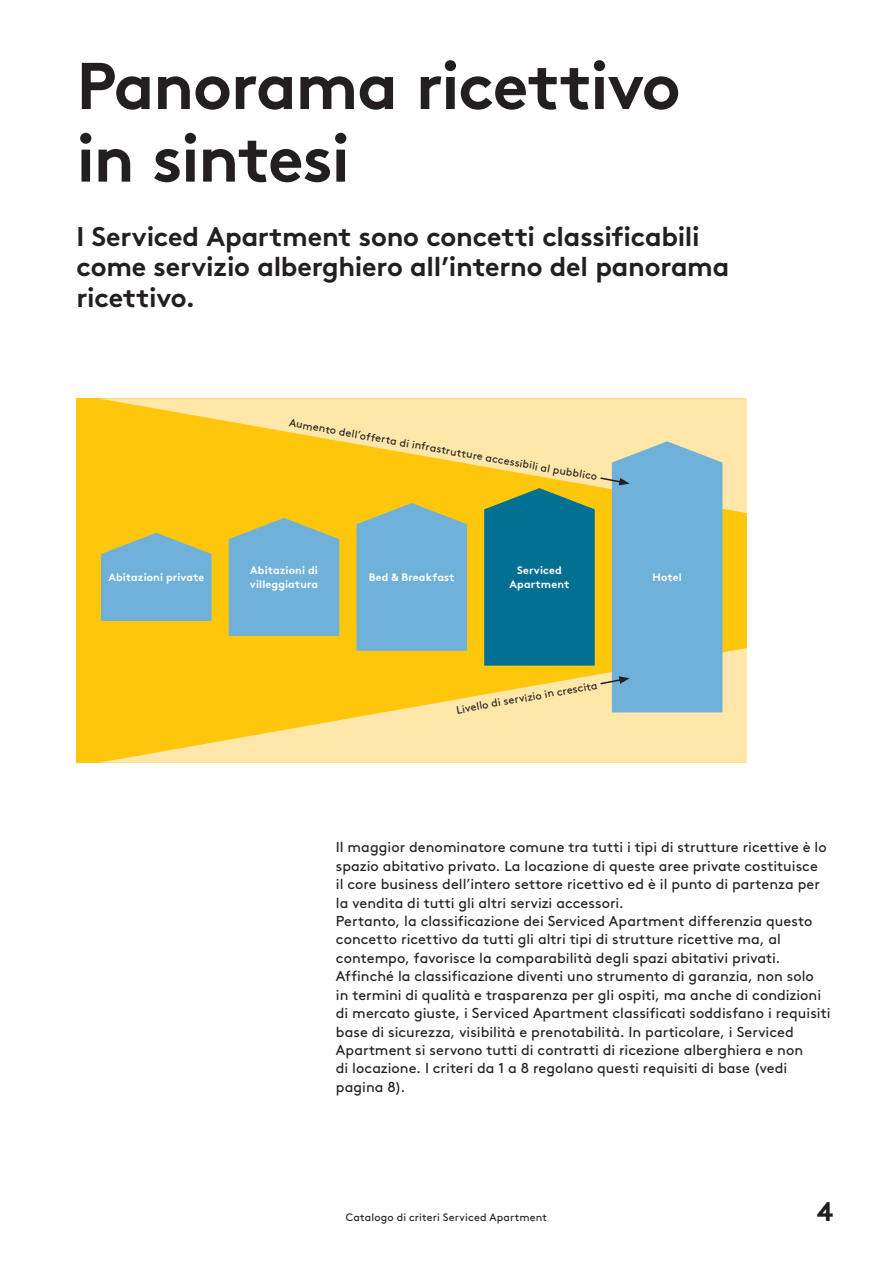
<style>
.page{position:relative;width:893px;height:1263px;background:#fff}
.page>*{position:absolute;margin:0;border:0;box-sizing:border-box;transform-origin:0 0}
.t1{font:700 66px/72.6px "Brown Std";letter-spacing:-.02em;color:#231f20}
.t2{font:700 27px/30.6px "Brown Std";letter-spacing:-.01em;color:#231f20}
.t3{font:14.4px/18.5px "Brown Std";letter-spacing:.005em;color:#231f20}
.t4{font:10.8px "Brown Std";letter-spacing:.015em;color:#231f20}
.t5{font:700 10.8px/13.8px "Brown Std";letter-spacing:.01em;color:#fff;text-align:center}
</style>
<div class="page">
<div style="left:77px;top:398px;width:670px;height:365px;background:#fec70c"></div>
<div style="left:356px;top:513px;width:111px;height:135px;background:#70b1d9"></div>
<svg style="left:229px;top:518px;width:110px;height:118px;background:#7cb2c6"></svg>
<svg style="left:101px;top:533px;width:111px;height:88px;background:#81b3c0"></svg>
<svg style="left:98px;top:398px;width:649px;height:115px"></svg>
<svg style="left:98px;top:648px;width:649px;height:115px"></svg>
<svg style="left:484px;top:441px;width:238px;height:271px;background:#76a8a4"></svg>
<h1 class="t1" style="left:77px;top:49px;width:605px">Panorama ricettivo in sintesi</h1>
<h2 class="t2" style="left:77px;top:221px;width:654px">I Serviced Apartment sono concetti classificabili come servizio alberghiero all’interno del panorama ricettivo.</h2>
<p class="t4" style="left:290px;top:416px;width:314px;rotate:10deg">Aumento dell’offerta di infrastrutture accessibili al pubblico</p>
<p class="t5" style="left:509px;top:563px;width:61px">Serviced<br>Apartment</p>
<p class="t5" style="left:250px;top:563px;width:70px;text-align:left">Abitazioni di villeggiatura</p>
<p class="t5" style="left:108px;top:570px;width:98px">Abitazioni private</p>
<p class="t5" style="left:652px;top:570px;width:31px">Hotel</p>
<p class="t5" style="left:369px;top:570px;width:87px">Bed &amp; Breakfast</p>
<p class="t4" style="left:455px;top:704px;width:144px;rotate:-10deg">Livello di servizio in crescita</p>
<p class="t3" style="left:336px;top:838px;width:496px">Il maggior denominatore comune tra tutti i tipi di strutture ricettive è lo spazio abitativo privato. La locazione di queste aree private costituisce<br>il core business dell’intero settore ricettivo ed è il punto di partenza per la vendita di tutti gli altri servizi accessori.<br>Pertanto, la classificazione dei Serviced Apartment differenzia questo concetto ricettivo da tutti gli altri tipi di strutture ricettive ma, al contempo, favorisce la comparabilità degli spazi abitativi privati.<br>Affinché la classificazione diventi uno strumento di garanzia, non solo<br>in termini di qualità e trasparenza per gli ospiti, ma anche di condizioni di mercato giuste, i Serviced Apartment classificati soddisfano i requisiti base di sicurezza, visibilità e prenotabilità. In particolare, i Serviced Apartment si servono tutti di contratti di ricezione alberghiera e non<br>di locazione. I criteri da 1 a 8 regolano questi requisiti di base (vedi pagina 8).</p>
<p class="t4" style="left:346px;top:1211px;width:203px">Catalogo di criteri Serviced Apartment</p>
<h2 class="t2" style="left:817px;top:1196px;width:18px">4</h2>
</div>
